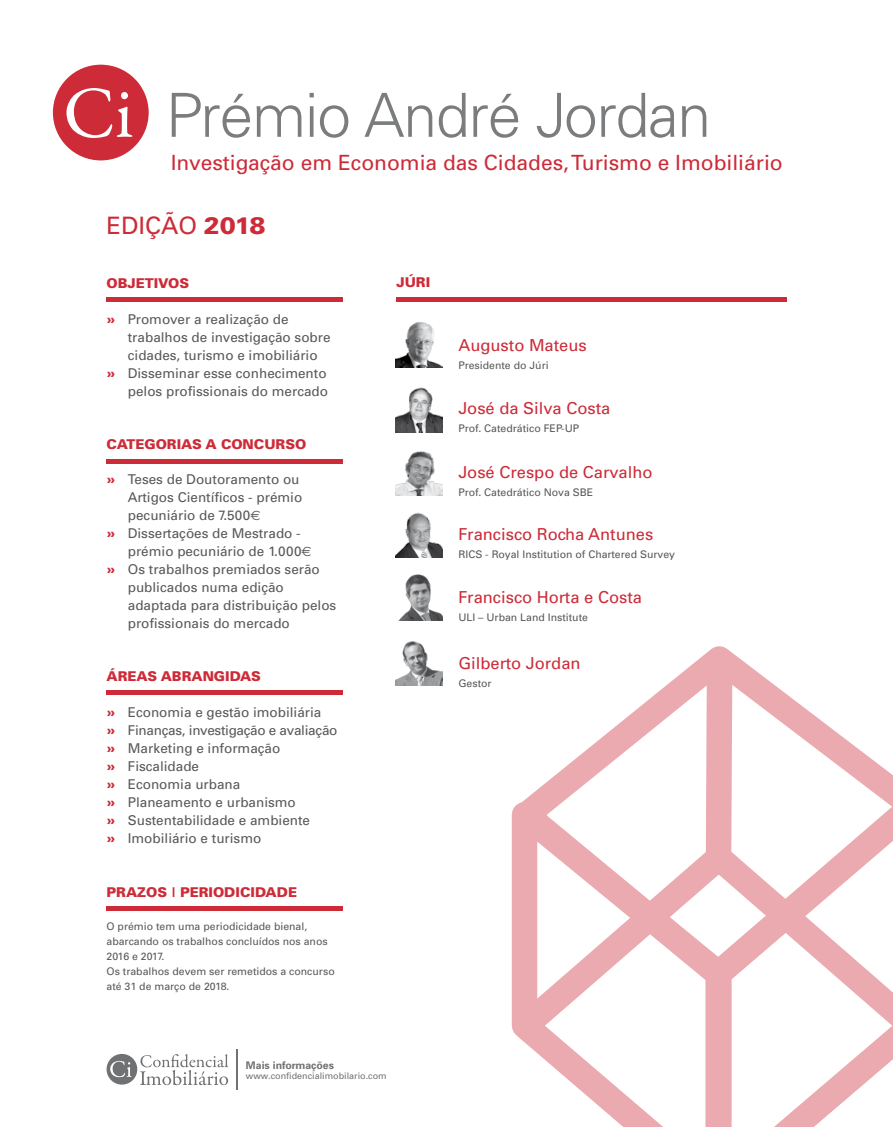
<style>
.page{position:relative;width:893px;height:1127px;background:#fff}
.page>*{position:absolute;margin:0;border:0;box-sizing:border-box;transform-origin:0 0}
.t1{font:24px "Univers";color:#cd2b38}
.t2{font:21px "Univers";color:#cd2b38}
.t3{font:16.5px "Univers";color:#cd2b38}
.t4{font:13.5px/18px "Univers";color:#58585a}
.t5{font:900 13.5px "Univers";color:#cd2b38}
.t6{font:10.5px/15px "Univers";color:#58585a}
.t7{font:700 10.5px "Univers";color:#707172}
.t8{font:9px "Univers";color:#707172}
.s1{font-weight:900}
.s2{font-weight:900;color:#cd2b38}
.s3{font-family:"Euro Sans"}
</style>
<div class="page">
<svg style="left:551px;top:662px;width:336px;height:117px"></svg>
<svg style="left:511px;top:779px;width:182px;height:348px"></svg>
<svg style="left:693px;top:771px;width:200px;height:356px"></svg>
<svg style="left:693px;top:646px;width:52px;height:240px"></svg>
<div style="left:53px;top:65px;width:96px;height:95px;background:#cd2b38;border-radius:50%"></div>
<svg style="left:66px;top:88px;width:66px;height:50px"></svg>
<svg style="left:172px;top:93px;width:534px;height:45px"></svg>
<svg style="left:236px;top:1049px;width:2px;height:41px"></svg>
<svg style="left:107px;top:1054px;width:121px;height:31px"></svg>
<hr style="left:107px;top:459px;width:236px;height:4px;background:#cd2b38">
<hr style="left:107px;top:691px;width:236px;height:4px;background:#cd2b38">
<hr style="left:107px;top:906px;width:236px;height:4px;background:#cd2b38">
<div style="left:107px;top:297px;width:236px;height:5px;background:#cd2b38"></div>
<hr style="left:396px;top:297px;width:390px;height:4px;background:#cd2b38">
<img style="left:396px;top:512px;width:46px;height:45px">
<img style="left:396px;top:641px;width:46px;height:44px">
<img style="left:396px;top:387px;width:46px;height:45px">
<img style="left:396px;top:451px;width:46px;height:44px">
<img style="left:396px;top:322px;width:46px;height:46px">
<img style="left:399px;top:574px;width:43px;height:46px">
<h2 class="t2" style="left:171px;top:149px;width:613px">Investigação em Economia das Cidades, Turismo e Imobiliário</h2>
<h1 class="t1" style="left:107px;top:211px;width:160px">Edição <span class="s1">2018</span></h1>
<p class="t5" style="left:107px;top:274px;width:84px">OBJETIVOS</p>
<p class="t4" style="left:107px;top:310px;width:184px"><span class="s2">»</span> Promover a realização de</p>
<p class="t4" style="left:128px;top:328px;width:204px">trabalhos de investigação sobre</p>
<p class="t4" style="left:128px;top:346px;width:191px">cidades, turismo e imobiliário</p>
<p class="t4" style="left:107px;top:364px;width:222px"><span class="s2">»</span> Disseminar esse conhecimento</p>
<p class="t4" style="left:128px;top:382px;width:202px">pelos profissionais do mercado</p>
<p class="t5" style="left:107px;top:436px;width:201px">CATEGORIAS A CONCURSO</p>
<p class="t4" style="left:107px;top:470px;width:194px"><span class="s2">»</span> Teses de Doutoramento ou</p>
<p class="t4" style="left:128px;top:488px;width:176px">Artigos Científicos - prémio</p>
<p class="t4" style="left:128px;top:506px;width:134px">pecuniário de 7.500<span class="s3">€</span></p>
<p class="t4" style="left:107px;top:524px;width:196px"><span class="s2">»</span> Dissertações de Mestrado -</p>
<p class="t4" style="left:128px;top:542px;width:185px">prémio pecuniário de 1.000<span class="s3">€</span></p>
<p class="t4" style="left:107px;top:560px;width:215px"><span class="s2">»</span> Os trabalhos premiados serão</p>
<p class="t4" style="left:128px;top:577px;width:158px">publicados numa edição</p>
<p class="t4" style="left:128px;top:595px;width:210px">adaptada para distribuição pelos</p>
<p class="t4" style="left:128px;top:613px;width:164px">profissionais do mercado</p>
<p class="t5" style="left:107px;top:668px;width:156px">ÁREAS ABRANGIDAS</p>
<p class="t4" style="left:107px;top:703px;width:232px"><span class="s2">»</span> Economia e gestão imobiliária<br><span class="s2">»</span> Finanças, investigação e avaliação <span class="s2">»</span> Marketing e informação<br><span class="s2">»</span> Fiscalidade<br><span class="s2">»</span> Economia urbana<br><span class="s2">»</span> Planeamento e urbanismo<br><span class="s2">»</span> Sustentabilidade e ambiente<br><span class="s2">»</span> Imobiliário e turismo</p>
<p class="t5" style="left:107px;top:883px;width:93px">PRAZOS | PERIODI</p>
<p class="t5" style="left:240px;top:883px;width:21px">CIDADE</p>
<p class="t6" style="left:107px;top:918px;width:230px">O prémio tem uma periodicidade bienal, abarcando os trabalhos concluídos nos anos<br>2016 e 2017.<br>Os trabalhos devem ser remetidos a concurso até 31 de março de 2018.</p>
<p class="t5" style="left:396px;top:274px;width:27px">JÚRI</p>
<p class="t7" style="left:246px;top:1058px;width:90px">Mais informações</p>
<p class="t8" style="left:246px;top:1070px;width:142px">www.confidencialimobilario.com</p>
<p class="t3" style="left:458px;top:335px;width:130px">Augusto Mateus</p>
<p class="t6" style="left:458px;top:357px;width:92px">Presidente do Júri</p>
<p class="t3" style="left:458px;top:398px;width:153px">José da Silva Costa</p>
<p class="t6" style="left:458px;top:420px;width:122px">Prof. Catedrático FEP-UP</p>
<p class="t3" style="left:458px;top:462px;width:196px">José Crespo de Carvalho</p>
<p class="t6" style="left:458px;top:484px;width:136px">Prof. Catedrático Nova SBE</p>
<p class="t3" style="left:458px;top:524px;width:196px">Francisco Rocha Antunes</p>
<p class="t6" style="left:458px;top:547px;width:218px">RICS - Royal Institution of Chartered Survey</p>
<p class="t3" style="left:458px;top:587px;width:185px">Francisco Horta e Costa</p>
<p class="t6" style="left:458px;top:610px;width:131px">ULI – Urban Land Institute</p>
<p class="t3" style="left:458px;top:652px;width:124px">Gilberto Jordan</p>
<p class="t6" style="left:458px;top:675px;width:35px">Gestor</p>
</div>
